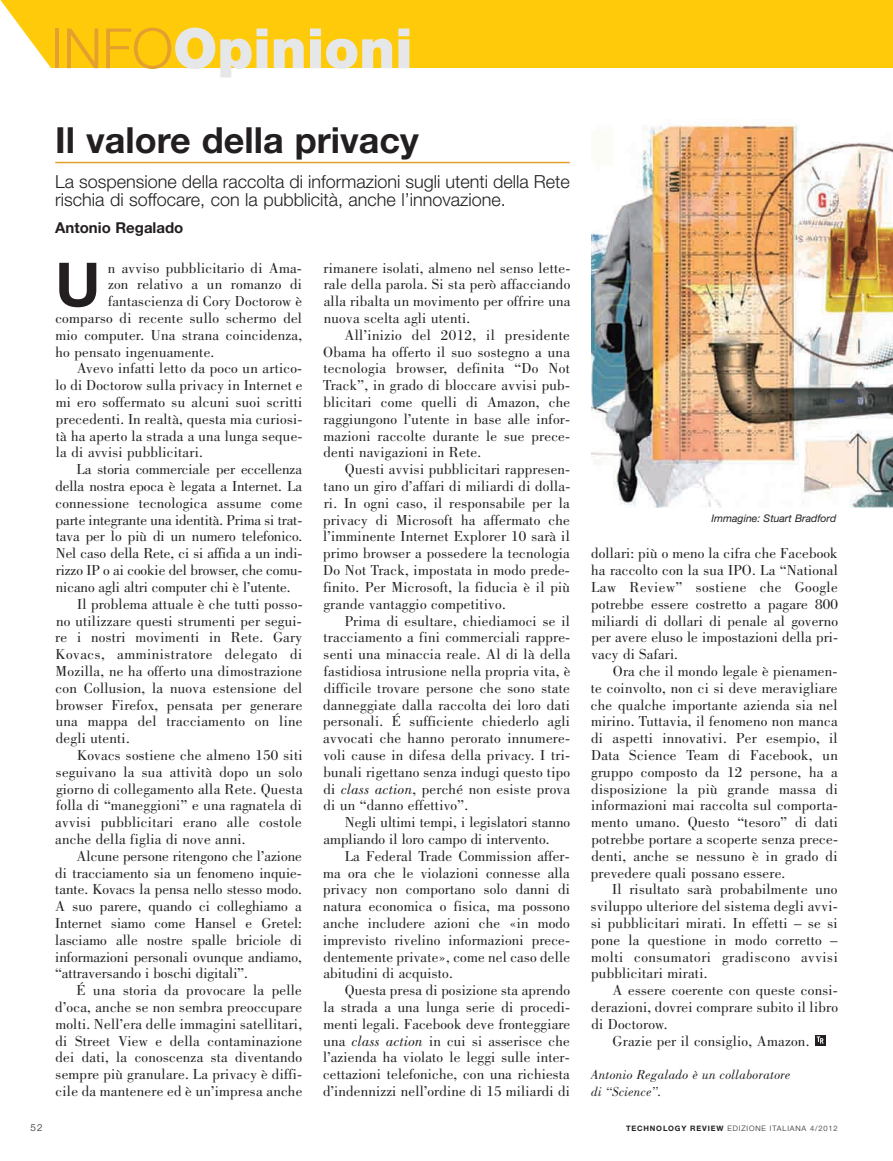
<style>
.page{position:relative;width:893px;height:1161px;background:#fff}
.page>*{position:absolute;margin:0;border:0;box-sizing:border-box;transform-origin:0 0}
.t1{font:700 60.75px "Helvetica Neue LT Std";color:#231f20}
.t2{font:900 55.5px "Helvetica Neue LT Std";color:#e6e7e9}
.t3{font:700 36px "Helvetica Neue LT Std";color:#231f20}
.t4{font:300 18px/18px "Helvetica Neue LT Std";color:#231f20}
.t5{font:15px/16.8px "Bodoni";letter-spacing:.015em;color:#231f20;text-align:justify}
.t6{font:15px "Bodoni";letter-spacing:-.005em;color:#231f20}
.t7{font:15px "Bodoni";letter-spacing:.035em;color:#231f20}
.t8{font:700 15px "Helvetica Neue LT Std";color:#231f20}
.t9{font:italic 13.5px/16.8px "Bodoni";letter-spacing:.015em;color:#231f20}
.t10{font:italic 10.5px "Helvetica Neue LT Std";color:#231f20}
.t11{font:300 9.75px "Helvetica Neue LT Std";color:#231f20}
.t12{font:300 7.5px "Helvetica Neue LT Std";letter-spacing:.11em;color:#231f20}
.s1{font-weight:300;color:#e49f2e}
.s2{font-style:italic}
.s3{font-weight:700}
</style>
<div class="page">
<svg style="left:815px;top:1035px;width:10px;height:10px"></svg>
<svg style="left:817px;top:1036px;width:7px;height:8px"></svg>
<div style="left:0;top:0;width:893px;height:68px;background:#feca0a"></div>
<svg style="left:0;top:0;width:51px;height:68px"></svg>
<hr style="left:55px;top:162px;width:515px;height:1px;background:#e49f2e">
<img style="left:591px;top:119px;width:302px;height:388px">
<h2 class="t2" style="left:51px;top:29px;width:363px"><span class="s1">INFO</span>Opinioni</h2>
<h3 class="t3" style="left:55px;top:128px;width:365px">Il valore della privacy</h3>
<p class="t4" style="left:55px;top:174px;width:516px">La sospensione della raccolta di informazioni sugli utenti della Rete rischia di soffocare, con la pubblicità, anche l’innovazione.</p>
<p class="t8" style="left:55px;top:222px;width:130px">Antonio Regalado</p>
<h1 class="t1" style="left:55px;top:263px;width:47px">U</h1>
<p class="t5" style="left:108px;top:261px;width:195px">n avviso pubblicitario di Ama-</p>
<p class="t5" style="left:108px;top:277px;width:195px">zon relativo a un romanzo di</p>
<p class="t5" style="left:108px;top:294px;width:195px">fantascienza di Cory Doctorow è</p>
<p class="t5" style="left:55px;top:311px;width:248px">comparso di recente sullo schermo del</p>
<p class="t5" style="left:55px;top:328px;width:248px">mio computer. Una strana coincidenza,</p>
<p class="t5" style="left:56px;top:345px;width:160px">ho pensato ingenuamente.</p>
<p class="t5" style="left:77px;top:361px;width:227px">Avevo infatti letto da poco un artico-</p>
<p class="t5" style="left:56px;top:378px;width:248px">lo di Doctorow sulla privacy in Internet e</p>
<p class="t5" style="left:56px;top:395px;width:248px">mi ero soffermato su alcuni suoi scritti</p>
<p class="t5" style="left:56px;top:412px;width:248px">precedenti. In realtà, questa mia curiosi-</p>
<p class="t5" style="left:56px;top:429px;width:248px">tà ha aperto la strada a una lunga seque-</p>
<p class="t5" style="left:56px;top:445px;width:148px">la di avvisi pubblicitari.</p>
<p class="t6" style="left:77px;top:464px;width:227px">La storia commerciale per eccellenza</p>
<p class="t6" style="left:55px;top:481px;width:248px">della nostra epoca è legata a Internet. La</p>
<p class="t5" style="left:55px;top:496px;width:248px">connessione tecnologica assume come</p>
<p class="t6" style="left:56px;top:514px;width:248px">parte integrante una identità. Prima si trat-</p>
<p class="t6" style="left:56px;top:531px;width:248px">tava per lo più di un numero telefonico.</p>
<p class="t6" style="left:56px;top:548px;width:248px">Nel caso della Rete, ci si affida a un indi-</p>
<p class="t6" style="left:56px;top:565px;width:248px">rizzo IP o ai cookie del browser, che comu-</p>
<p class="t6" style="left:56px;top:581px;width:236px">nicano agli altri computer chi è l’utente.</p>
<p class="t5" style="left:77px;top:597px;width:227px">Il problema attuale è che tutti posso-</p>
<p class="t5" style="left:56px;top:613px;width:247px">no utilizzare questi strumenti per segui-</p>
<p class="t5" style="left:55px;top:630px;width:248px">re i nostri movimenti in Rete. Gary</p>
<p class="t7" style="left:55px;top:649px;width:248px">Kovacs, amministratore delegato di</p>
<p class="t5" style="left:56px;top:664px;width:248px">Mozilla, ne ha offerto una dimostrazione</p>
<p class="t5" style="left:56px;top:681px;width:248px">con Collusion, la nuova estensione del</p>
<p class="t5" style="left:56px;top:697px;width:248px">browser Firefox, pensata per generare</p>
<p class="t5" style="left:56px;top:714px;width:248px">una mappa del tracciamento on line</p>
<p class="t5" style="left:56px;top:731px;width:75px">degli utenti.</p>
<p class="t5" style="left:77px;top:748px;width:227px">Kovacs sostiene che almeno 150 siti</p>
<p class="t5" style="left:56px;top:765px;width:248px">seguivano la sua attività dopo un solo</p>
<p class="t5" style="left:56px;top:781px;width:248px">giorno di collegamento alla Rete. Questa</p>
<p class="t5" style="left:56px;top:798px;width:247px">folla di “maneggioni” e una ragnatela di</p>
<p class="t5" style="left:55px;top:815px;width:248px">avvisi pubblicitari erano alle costole</p>
<p class="t5" style="left:55px;top:832px;width:192px">anche della figlia di nove anni.</p>
<p class="t5" style="left:77px;top:849px;width:227px">Alcune persone ritengono che l’azione</p>
<p class="t5" style="left:55px;top:865px;width:248px">di tracciamento sia un fenomeno inquie-</p>
<p class="t5" style="left:55px;top:882px;width:248px">tante. Kovacs la pensa nello stesso modo.</p>
<p class="t5" style="left:55px;top:899px;width:248px">A suo parere, quando ci colleghiamo a</p>
<p class="t5" style="left:55px;top:916px;width:248px">Internet siamo come Hansel e Gretel:</p>
<p class="t5" style="left:55px;top:933px;width:248px">lasciamo alle nostre spalle briciole di</p>
<p class="t5" style="left:55px;top:949px;width:248px">informazioni personali ovunque andiamo,</p>
<p class="t5" style="left:55px;top:966px;width:194px">“attraversando i boschi digitali”.</p>
<p class="t5" style="left:76px;top:983px;width:227px">É una storia da provocare la pelle</p>
<p class="t5" style="left:55px;top:1000px;width:248px">d’oca, anche se non sembra preoccupare</p>
<p class="t5" style="left:55px;top:1017px;width:248px">molti. Nell’era delle immagini satellitari,</p>
<p class="t5" style="left:55px;top:1033px;width:248px">di Street View e della contaminazione</p>
<p class="t5" style="left:56px;top:1050px;width:248px">dei dati, la conoscenza sta diventando</p>
<p class="t5" style="left:56px;top:1067px;width:248px">sempre più granulare. La privacy è diffi-</p>
<p class="t5" style="left:56px;top:1084px;width:248px">cile da mantenere ed è un’impresa anche</p>
<p class="t5" style="left:324px;top:261px;width:248px">rimanere isolati, almeno nel senso lette&shy;rale della parola. Si sta però affacciando alla ribalta un movimento per offrire una nuova scelta agli utenti.</p>
<p class="t5" style="left:323px;top:328px;width:248px;text-indent:21px">All’inizio del 2012, il presidente Obama ha offerto il suo sostegno a una tecnologia browser, definita “Do Not Track”, in grado di bloccare avvisi pub&shy;blicitari come quelli di Amazon, che raggiungono l’utente in base alle infor&shy;mazioni raccolte durante le sue prece&shy;denti navigazioni in Rete.</p>
<p class="t5" style="left:323px;top:462px;width:249px;text-indent:22px">Questi avvisi pubblicitari rappresen&shy;tano un giro d’affari di miliardi di dolla&shy;ri. In ogni caso, il responsabile per la privacy di Microsoft ha affermato che l’imminente Internet Explorer 10 sarà il primo browser a possedere la tecnologia Do Not Track, impostata in modo prede&shy;finito. Per Microsoft, la fiducia è il più grande vantaggio competitivo.</p>
<p class="t5" style="left:323px;top:613px;width:249px;text-indent:22px">Prima di esultare, chiediamoci se il tracciamento a fini commerciali rappre&shy;senti una minaccia reale. Al di là della fastidiosa intrusione nella propria vita, è difficile trovare persone che sono state danneggiate dalla raccolta dei loro dati personali. É sufficiente chiederlo agli avvocati che hanno perorato innumere&shy;voli cause in difesa della privacy. I tri&shy;bunali rigettano senza indugi questo tipo di <span class="s2">class action</span>, perché non esiste prova di un “danno effettivo”.</p>
<p class="t5" style="left:324px;top:815px;width:248px;text-indent:21px">Negli ultimi tempi, i legislatori stanno ampliando il loro campo di intervento.</p>
<p class="t5" style="left:323px;top:849px;width:248px;text-indent:22px">La Federal Trade Commission affer&shy;ma ora che le violazioni connesse alla privacy non comportano solo danni di natura economica o fisica, ma possono anche includere azioni che «in modo imprevisto rivelino informazioni prece&shy;dentemente private», come nel caso delle abitudini di acquisto.</p>
<p class="t5" style="left:323px;top:983px;width:249px;text-indent:22px">Questa presa di posizione sta aprendo la strada a una lunga serie di procedi&shy;menti legali. Facebook deve fronteggiare una <span class="s2">class action</span> in cui si asserisce che l’azienda ha violato le leggi sulle inter&shy;cettazioni telefoniche, con una richiesta d’indennizzi nell’ordine di 15 miliardi di</p>
<p class="t10" style="left:712px;top:515px;width:126px">Immagine: Stuart Bradford</p>
<p class="t5" style="left:591px;top:546px;width:248px">dollari: più o meno la cifra che Facebook ha raccolto con la sua IPO. La “National Law Review” sostiene che Google potrebbe essere costretto a pagare 800 miliardi di dollari di penale al governo per avere eluso le impostazioni della pri&shy;vacy di Safari.</p>
<p class="t5" style="left:591px;top:664px;width:249px;text-indent:22px">Ora che il mondo legale è pienamen&shy;te coinvolto, non ci si deve meravigliare che qualche importante azienda sia nel mirino. Tuttavia, il fenomeno non manca di aspetti innovativi. Per esempio, il Data Science Team di Facebook, un gruppo composto da 12 persone, ha a disposizione la più grande massa di informazioni mai raccolta sul comporta&shy;mento umano. Questo “tesoro” di dati potrebbe portare a scoperte senza prece&shy;denti, anche se nessuno è in grado di prevedere quali possano essere.</p>
<p class="t5" style="left:591px;top:882px;width:248px;text-indent:21px">Il risultato sarà probabilmente uno sviluppo ulteriore del sistema degli avvi&shy;si pubblicitari mirati. In effetti – se si pone la questione in modo corretto – molti consumatori gradiscono avvisi pubblicitari mirati.</p>
<p class="t5" style="left:612px;top:983px;width:227px">A essere coerente con queste consi-</p>
<p class="t5" style="left:591px;top:1000px;width:248px">derazioni, dovrei comprare subito il libro</p>
<p class="t5" style="left:591px;top:1017px;width:78px">di Doctorow.</p>
<p class="t5" style="left:613px;top:1033px;width:198px">Grazie per il consiglio, Amazon.</p>
<p class="t9" style="left:591px;top:1067px;width:201px">Antonio Regalado è un collaboratore di “Science”.</p>
<p class="t11" style="left:31px;top:1124px;width:13px">52</p>
<p class="t12" style="left:626px;top:1125px;width:213px"><span class="s3">TECHNOLOGY REVIEW</span> EDIZIONE ITALIANA 4/2012</p>
</div>
